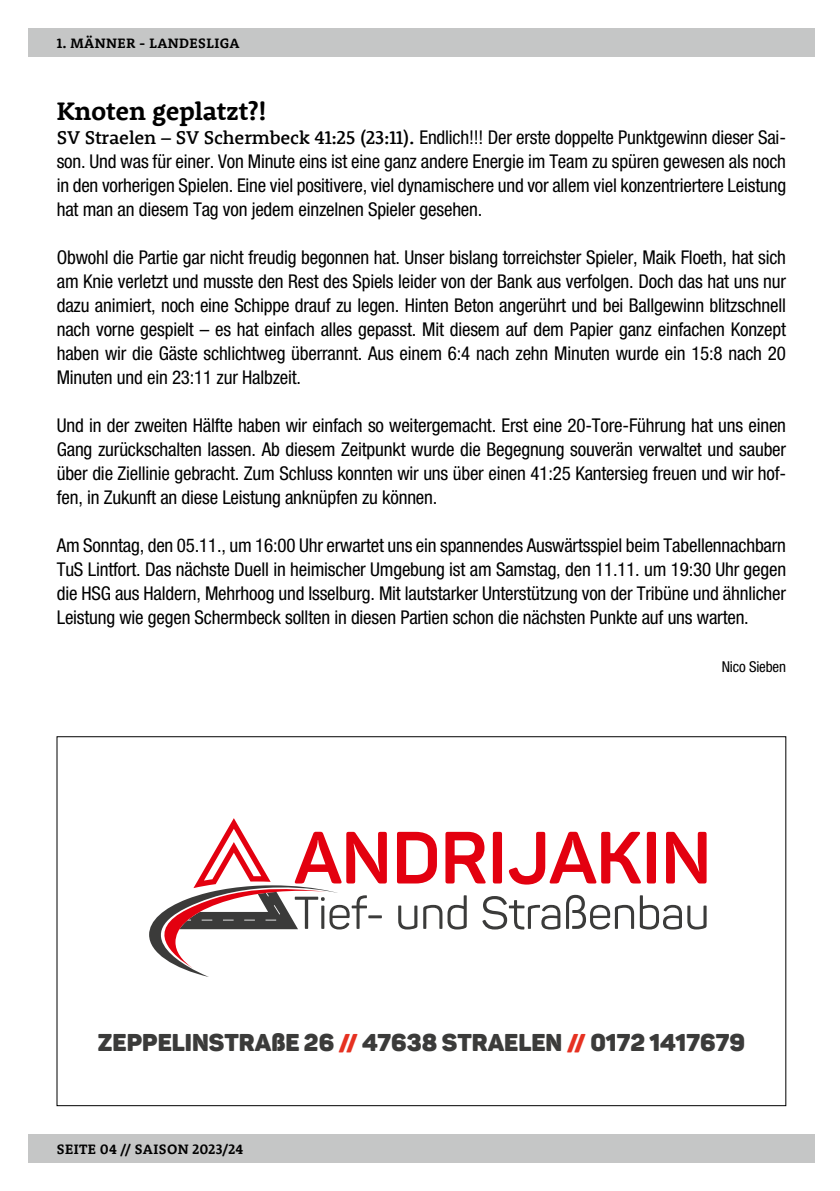
<style>
.page{position:relative;width:840px;height:1191px;background:#fff}
.page>*{position:absolute;margin:0;border:0;box-sizing:border-box;transform-origin:0 0}
.t1{font:700 26px "Rooney";letter-spacing:-.01em;color:#000}
.t2{font:24px "Panton Black Caps";color:#3b3b3a}
.t3{font:condensed 19px/24px "Helvetica Neue LT Pro";letter-spacing:-.01em;color:#000;text-align:justify}
.t4{font:condensed 15px "Helvetica Neue LT Pro";letter-spacing:-.01em;color:#000}
.t5{font:700 14px "Rooney";letter-spacing:.03em;color:#000}
.s1{font-family:"Rooney";font-weight:500;font-stretch:normal}
.s2{color:#e63121}
</style>
<div class="page">
<div style="left:28px;top:28px;width:786px;height:29px;background:#c5c6c6"></div>
<div style="left:28px;top:1134px;width:786px;height:28px;background:#c5c6c6"></div>
<svg style="left:397px;top:832px;width:39px;height:51px"></svg>
<svg style="left:445px;top:832px;width:41px;height:51px"></svg>
<div style="left:492px;top:832px;width:9px;height:51px;background:#e3000f;border-radius:2px"></div>
<svg style="left:508px;top:831px;width:133px;height:53px"></svg>
<div style="left:646px;top:832px;width:9px;height:51px;background:#e3000f;border-radius:2px"></div>
<svg style="left:666px;top:832px;width:40px;height:51px"></svg>
<svg style="left:149px;top:818px;width:237px;height:159px"></svg>
<svg style="left:398px;top:905px;width:19px;height:24px"></svg>
<svg style="left:423px;top:895px;width:43px;height:34px"></svg>
<svg style="left:482px;top:895px;width:151px;height:34px"></svg>
<svg style="left:639px;top:895px;width:42px;height:34px"></svg>
<svg style="left:687px;top:905px;width:19px;height:24px"></svg>
<p class="t5" style="left:57px;top:34px;width:184px">1. MÄNNER - LANDESLIGA</p>
<h1 class="t1" style="left:57px;top:94px;width:211px">Knoten geplatzt?!</h1>
<p class="t3" style="left:57px;top:125px;width:730px"><span class="s1">SV Straelen – SV Schermbeck 41:25 (23:11).</span> Endlich!!! Der erste doppelte Punktgewinn dieser Sai&shy;son. Und was für einer. Von Minute eins ist eine ganz andere Energie im Team zu spüren gewesen als noch in den vorherigen Spielen. Eine viel positivere, viel dynamischere und vor allem viel konzentriertere Leistung hat man an diesem Tag von jedem einzelnen Spieler gesehen.</p>
<p class="t3" style="left:57px;top:245px;width:730px">Obwohl die Partie gar nicht freudig begonnen hat. Unser bislang torreichster Spieler, Maik Floeth, hat sich am Knie verletzt und musste den Rest des Spiels leider von der Bank aus verfolgen. Doch das hat uns nur dazu animiert, noch eine Schippe drauf zu legen. Hinten Beton angerührt und bei Ballgewinn blitzschnell nach vorne gespielt – es hat einfach alles gepasst. Mit diesem auf dem Papier ganz einfachen Konzept haben wir die Gäste schlichtweg überrannt. Aus einem 6:4 nach zehn Minuten wurde ein 15:8 nach 20<br>Minuten und ein 23:11 zur Halbzeit.</p>
<p class="t3" style="left:57px;top:413px;width:730px">Und in der zweiten Hälfte haben wir einfach so weitergemacht. Erst eine 20-Tore-Führung hat uns einen Gang zurückschalten lassen. Ab diesem Zeitpunkt wurde die Begegnung souverän verwaltet und sauber über die Ziellinie gebracht. Zum Schluss konnten wir uns über einen 41:25 Kantersieg freuen und wir hof&shy;fen, in Zukunft an diese Leistung anknüpfen zu können.</p>
<p class="t3" style="left:57px;top:533px;width:730px">Am Sonntag, den 05.11., um 16:00 Uhr erwartet uns ein spannendes Auswärtsspiel beim Tabellennachbarn TuS Lintfort. Das nächste Duell in heimischer Umgebung ist am Samstag, den 11.11. um 19:30 Uhr gegen die HSG aus Haldern, Mehrhoog und Isselburg. Mit lautstarker Unterstützung von der Tribüne und ähnlicher Leistung wie gegen Schermbeck sollten in diesen Partien schon die nächsten Punkte auf uns warten.</p>
<p class="t4" style="left:721px;top:658px;width:66px">Nico Sieben</p>
<p class="t2" style="left:98px;top:1027px;width:648px">ZEPPELINSTRAßE 26 <span class="s2">//</span> 47638 STRAELEN <span class="s2">//</span> 0172 1417679</p>
<p class="t5" style="left:57px;top:1140px;width:188px">SEITE 04 // SAISON 2023/24</p>
</div>
